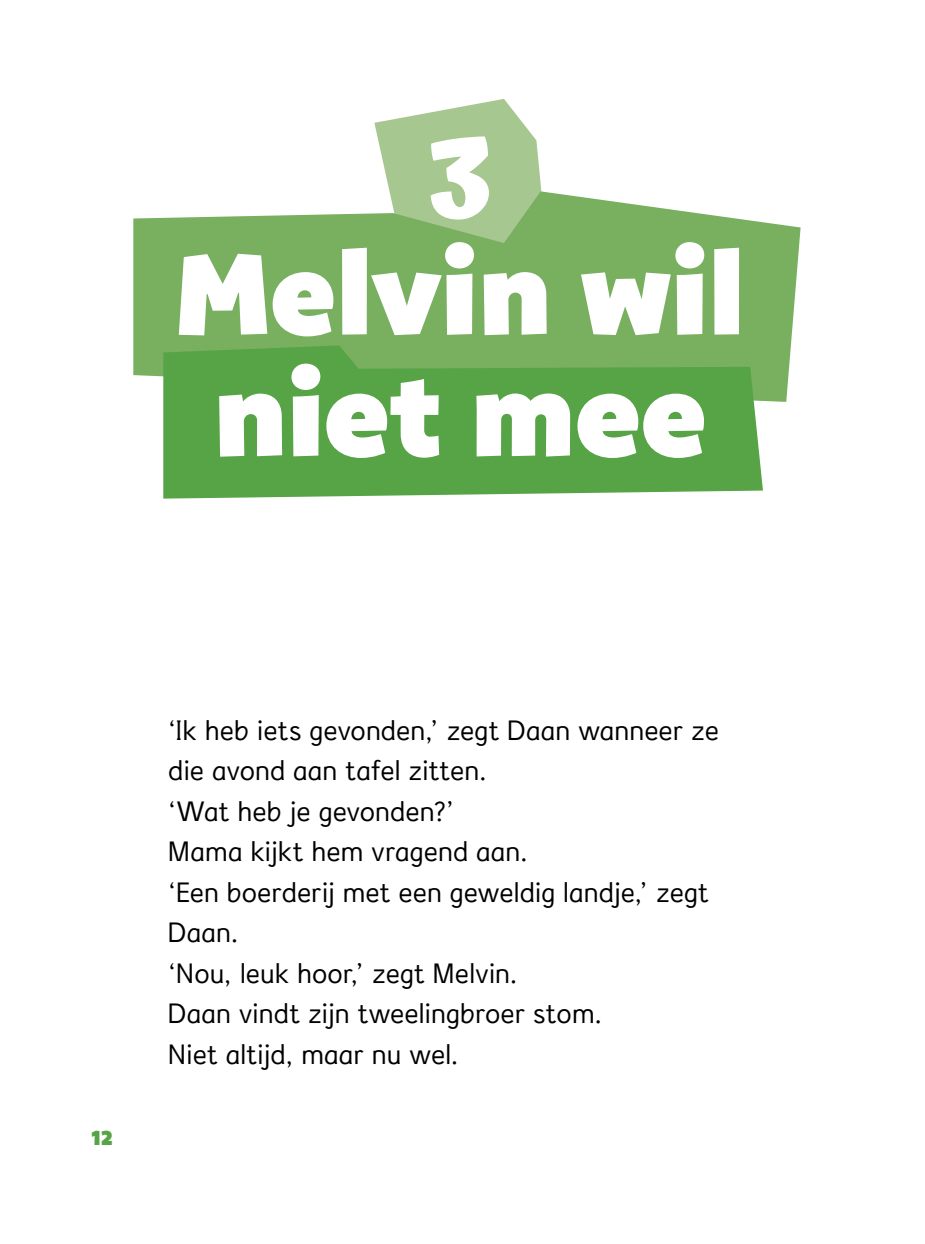
<style>
.page{position:relative;width:925px;height:1244px;background:#fff}
.page>*{position:absolute;margin:0;border:0;box-sizing:border-box;transform-origin:0 0}
.t1{font:114.3px "Bango Pro";color:#fff}
.t2{font:700 114.3px "Atma";color:#fff}
.t3{font:27px/40.5px "Zwijsendyslexieprint";color:#000}
.t4{font:20.25px "Bango Pro";color:#56a446}
</style>
<div class="page">
<svg style="left:374px;top:99px;width:168px;height:92px"></svg>
<svg style="left:133px;top:191px;width:667px;height:211px;background:#8aba75"></svg>
<svg style="left:163px;top:345px;width:600px;height:154px;background:#5fa84f"></svg>
<p class="t2" style="left:427px;top:107px;width:67px">3</p>
<p class="t1" style="left:175px;top:228px;width:571px">Melvin wil</p>
<p class="t1" style="left:214px;top:350px;width:494px">niet mee</p>
<p class="t4" style="left:92px;top:1126px;width:22px">12</p>
<p class="t3" style="left:168px;top:709px;width:552px">‘Ik heb iets gevonden,’ zegt Daan wanneer ze die avond aan tafel zitten.</p>
<p class="t3" style="left:168px;top:790px;width:288px">‘Wat heb je gevonden?’</p>
<p class="t3" style="left:168px;top:831px;width:362px">Mama kijkt hem vragend aan.</p>
<p class="t3" style="left:168px;top:871px;width:542px">‘Een boerderij met een geweldig landje,’ zegt<br>Daan.</p>
<p class="t3" style="left:168px;top:952px;width:351px">‘Nou, leuk hoor,’ zegt Melvin.</p>
<p class="t3" style="left:168px;top:993px;width:436px">Daan vindt zijn tweelingbroer stom.</p>
<p class="t3" style="left:168px;top:1033px;width:292px">Niet altijd, maar nu wel.</p>
</div>
